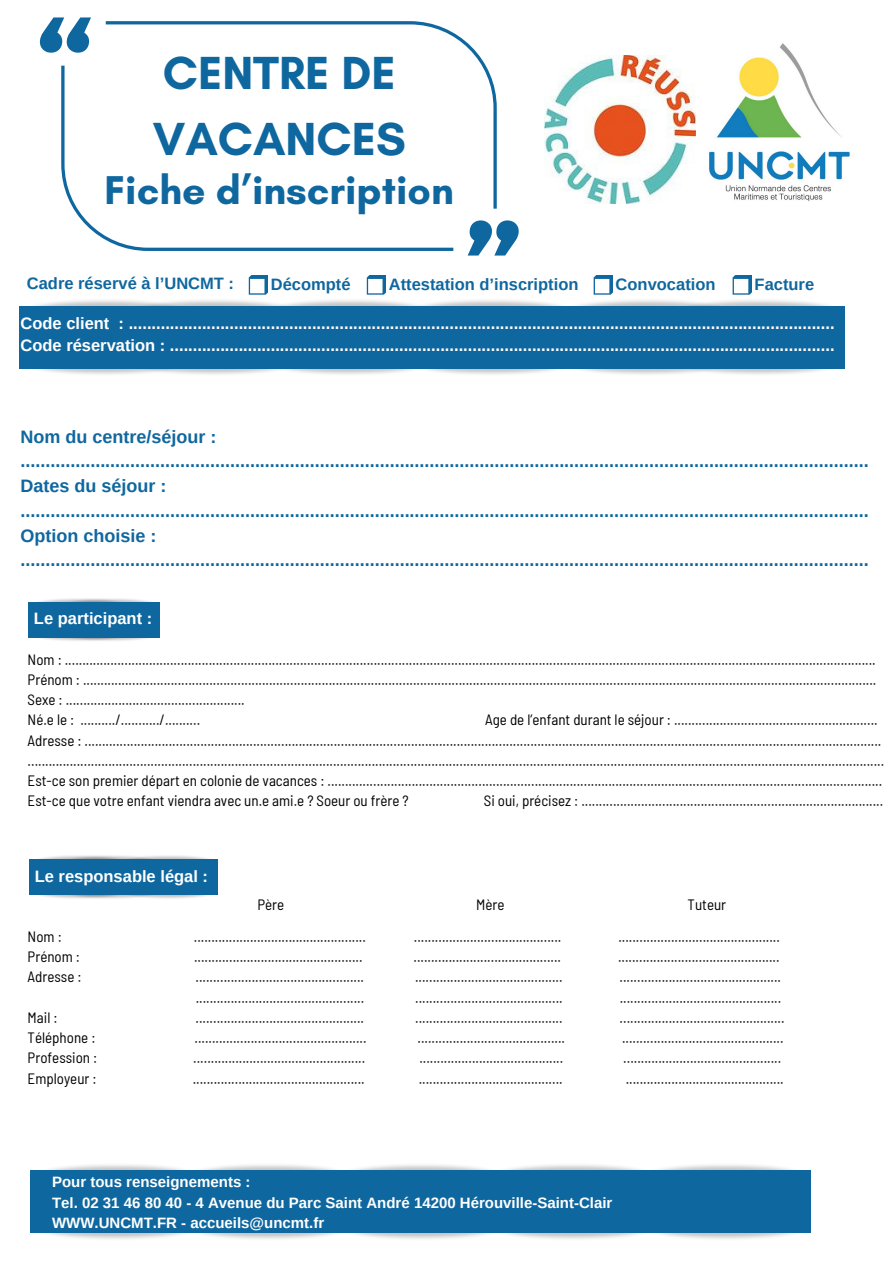
<style>
.page{position:relative;width:893px;height:1264px;background:#fff}
.page>*{position:absolute;margin:0;border:0;box-sizing:border-box;transform-origin:0 0}
.t1{font:700 47.25px "Glacial Indifference";color:#0f679f}
.t2{font:700 40.95px "Glacial Indifference";color:#0f679f}
.t3{font:700 18px/24.8px "Arimo";color:#0f679f}
.t4{font:700 16.5px "Arimo";color:#fff}
.t5{font:700 16.5px "Arimo";color:#0f679f}
.t6{font:semi-condensed 15px "Barlow";color:#000}
.t7{font:700 15px "Arimo";color:#fff}
</style>
<div class="page">
<svg style="left:61px;top:66px;width:392px;height:185px"></svg>
<svg style="left:106px;top:21px;width:390px;height:188px"></svg>
<svg style="left:40px;top:17px;width:51px;height:36px"></svg>
<svg style="left:468px;top:220px;width:50px;height:35px"></svg>
<img style="left:545px;top:55px;width:150px;height:149px">
<img style="left:19px;top:368px;width:106px;height:6px">
<div style="left:19px;top:306px;width:171px;height:62px;background:#0f679f"></div>
<img style="left:125px;top:368px;width:135px;height:6px">
<img style="left:125px;top:290px;width:135px;height:16px">
<div style="left:128px;top:306px;width:172px;height:62px;background:#0f679f"></div>
<img style="left:260px;top:368px;width:141px;height:6px">
<img style="left:260px;top:290px;width:141px;height:16px">
<div style="left:263px;top:306px;width:172px;height:62px;background:#0f679f"></div>
<img style="left:401px;top:368px;width:156px;height:6px">
<div style="left:405px;top:306px;width:171px;height:62px;background:#0f679f"></div>
<img style="left:735px;top:368px;width:110px;height:6px">
<img style="left:735px;top:290px;width:93px;height:16px">
<div style="left:673px;top:306px;width:172px;height:62px;background:#0f679f"></div>
<img style="left:557px;top:368px;width:178px;height:6px">
<img style="left:557px;top:290px;width:178px;height:16px">
<div style="left:560px;top:306px;width:172px;height:62px;background:#0f679f"></div>
<svg style="left:249px;top:275px;width:19px;height:19px"></svg>
<svg style="left:367px;top:275px;width:19px;height:19px"></svg>
<svg style="left:593px;top:275px;width:19px;height:19px"></svg>
<svg style="left:732px;top:275px;width:19px;height:19px"></svg>
<img style="left:28px;top:628px;width:32px;height:12px">
<img style="left:28px;top:599px;width:32px;height:12px">
<div style="left:29px;top:602px;width:98px;height:35px;background:#0f679f"></div>
<img style="left:60px;top:637px;width:100px;height:4px">
<div style="left:62px;top:602px;width:98px;height:35px;background:#0f679f"></div>
<img style="left:29px;top:885px;width:32px;height:13px">
<img style="left:29px;top:856px;width:32px;height:12px">
<div style="left:30px;top:859px;width:98px;height:35px;background:#0f679f"></div>
<img style="left:163px;top:894px;width:55px;height:5px">
<div style="left:120px;top:859px;width:98px;height:35px;background:#0f679f"></div>
<img style="left:61px;top:894px;width:102px;height:5px">
<img style="left:30px;top:1232px;width:149px;height:7px">
<div style="left:30px;top:1170px;width:172px;height:62px;background:#0f679f"></div>
<img style="left:179px;top:1232px;width:152px;height:7px">
<div style="left:183px;top:1170px;width:171px;height:62px;background:#0f679f"></div>
<img style="left:331px;top:1232px;width:152px;height:7px">
<div style="left:335px;top:1170px;width:171px;height:62px;background:#0f679f"></div>
<img style="left:483px;top:1232px;width:153px;height:7px">
<div style="left:487px;top:1170px;width:171px;height:62px;background:#0f679f"></div>
<img style="left:636px;top:1232px;width:175px;height:7px">
<div style="left:639px;top:1170px;width:172px;height:62px;background:#0f679f"></div>
<img style="left:709px;top:43px;width:141px;height:159px">
<p class="t1" style="left:163px;top:44px;width:234px">CENTRE DE</p>
<p class="t1" style="left:153px;top:110px;width:254px">VACANCES</p>
<p class="t2" style="left:105px;top:165px;width:350px">Fiche d’inscription</p>
<p class="t5" style="left:27px;top:274px;width:209px">Cadre réservé à l’UNCMT :</p>
<p class="t4" style="left:20px;top:314px;width:815px">Code client : ..........................................................................................................................................................</p>
<p class="t4" style="left:20px;top:336px;width:815px">Code réservation : .................................................................................................................................................</p>
<p class="t5" style="left:271px;top:275px;width:81px">Décompté</p>
<p class="t5" style="left:389px;top:275px;width:191px">Attestation d’inscription</p>
<p class="t5" style="left:615px;top:275px;width:101px">Convocation</p>
<p class="t5" style="left:754px;top:275px;width:61px">Facture</p>
<p class="t3" style="left:20px;top:424px;width:849px">Nom du centre/séjour : ..........................................................................................................................................................................</p>
<p class="t3" style="left:20px;top:473px;width:849px">Dates du séjour : ..........................................................................................................................................................................</p>
<p class="t3" style="left:20px;top:523px;width:849px">Option choisie : ..........................................................................................................................................................................</p>
<p class="t4" style="left:34px;top:609px;width:120px">Le participant :</p>
<p class="t6" style="left:28px;top:649px;width:849px">Nom : .......................................................................................................................................................................................................................................</p>
<p class="t6" style="left:28px;top:670px;width:850px">Prénom : ..................................................................................................................................................................................................................................</p>
<p class="t6" style="left:28px;top:690px;width:219px">Sexe : ...................................................</p>
<p class="t6" style="left:28px;top:710px;width:174px">Né.e le : ........../.........../..........</p>
<p class="t6" style="left:485px;top:710px;width:394px">Age de l’enfant durant le séjour : ..........................................................</p>
<p class="t6" style="left:28px;top:730px;width:855px">Adresse : ...................................................................................................................................................................................................................................</p>
<p class="t6" style="left:28px;top:751px;width:858px">....................................................................................................................................................................................................................................................</p>
<p class="t6" style="left:28px;top:771px;width:856px">Est-ce son premier départ en colonie de vacances : ..............................................................................................................................................................</p>
<p class="t6" style="left:28px;top:791px;width:382px">Est-ce que votre enfant viendra avec un.e ami.e ? Soeur ou frère ?</p>
<p class="t6" style="left:484px;top:791px;width:401px">Si oui, précisez : ......................................................................................</p>
<p class="t4" style="left:35px;top:866px;width:175px">Le responsable légal :</p>
<p class="t6" style="left:257px;top:894px;width:28px">Père</p>
<p class="t6" style="left:476px;top:894px;width:30px">Mère</p>
<p class="t6" style="left:687px;top:894px;width:40px">Tuteur</p>
<p class="t6" style="left:28px;top:926px;width:36px">Nom :</p>
<p class="t6" style="left:194px;top:926px;width:173px">.................................................</p>
<p class="t6" style="left:414px;top:926px;width:149px">..........................................</p>
<p class="t6" style="left:618px;top:926px;width:163px">..............................................</p>
<p class="t6" style="left:28px;top:947px;width:54px">Prénom :</p>
<p class="t6" style="left:194px;top:947px;width:170px">................................................</p>
<p class="t6" style="left:413px;top:947px;width:149px">..........................................</p>
<p class="t6" style="left:618px;top:947px;width:163px">..............................................</p>
<p class="t6" style="left:28px;top:967px;width:55px">Adresse :</p>
<p class="t6" style="left:195px;top:967px;width:170px">................................................</p>
<p class="t6" style="left:415px;top:967px;width:149px">..........................................</p>
<p class="t6" style="left:619px;top:967px;width:163px">..............................................</p>
<p class="t6" style="left:196px;top:987px;width:170px">................................................</p>
<p class="t6" style="left:415px;top:987px;width:149px">..........................................</p>
<p class="t6" style="left:619px;top:987px;width:163px">..............................................</p>
<p class="t6" style="left:28px;top:1007px;width:31px">Mail :</p>
<p class="t6" style="left:195px;top:1007px;width:170px">................................................</p>
<p class="t6" style="left:415px;top:1007px;width:149px">..........................................</p>
<p class="t6" style="left:619px;top:1007px;width:166px">...............................................</p>
<p class="t6" style="left:28px;top:1028px;width:69px">Téléphone :</p>
<p class="t6" style="left:194px;top:1028px;width:173px">.................................................</p>
<p class="t6" style="left:417px;top:1028px;width:149px">..........................................</p>
<p class="t6" style="left:622px;top:1028px;width:163px">..............................................</p>
<p class="t6" style="left:28px;top:1048px;width:71px">Profession :</p>
<p class="t6" style="left:193px;top:1048px;width:173px">.................................................</p>
<p class="t6" style="left:419px;top:1048px;width:145px">.........................................</p>
<p class="t6" style="left:623px;top:1048px;width:159px">.............................................</p>
<p class="t6" style="left:28px;top:1068px;width:70px">Employeur :</p>
<p class="t6" style="left:193px;top:1068px;width:173px">.................................................</p>
<p class="t6" style="left:418px;top:1068px;width:145px">.........................................</p>
<p class="t6" style="left:625px;top:1068px;width:159px">.............................................</p>
<p class="t7" style="left:52px;top:1173px;width:200px">Pour tous renseignements :</p>
<p class="t7" style="left:52px;top:1193px;width:562px">Tel. 02 31 46 80 40 - 4 Avenue du Parc Saint André 14200 Hérouville-Saint-Clair</p>
<p class="t7" style="left:52px;top:1214px;width:274px">WWW.UNCMT.FR - accueils@uncmt.fr</p>
</div>
